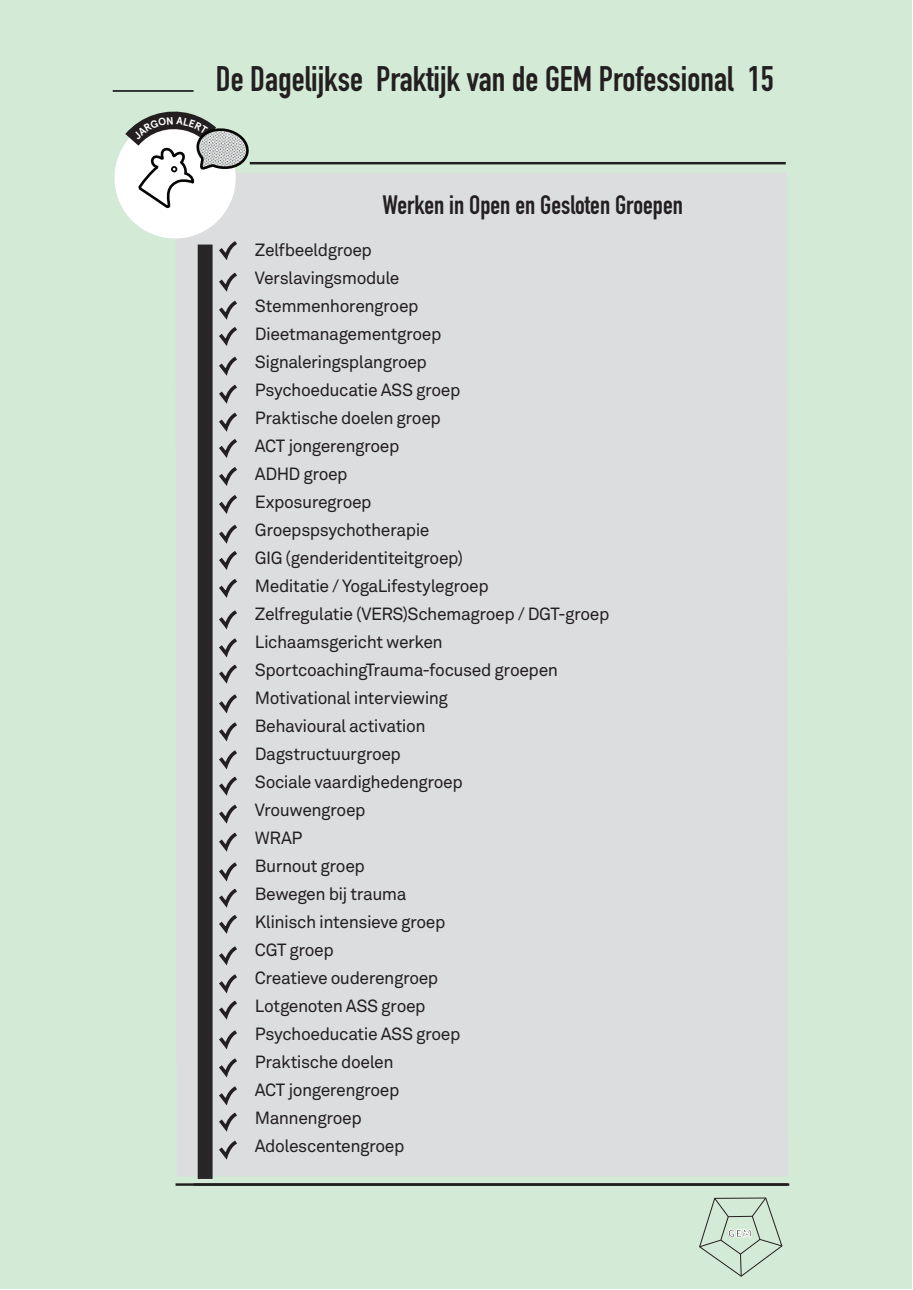
<style>
.page{position:relative;width:913px;height:1290px;background:#fff}
.page>*{position:absolute;margin:0;border:0;box-sizing:border-box;transform-origin:0 0}
.t1{font:700 35px "DIN Condensed";color:#231f20}
.bodytext{font:700 26.25px "DIN Condensed";color:#231f20}
.bodytext-2{font:17.5px "Akkurat Std";letter-spacing:-.025em;color:#231f20}
.t2{font:700 10.5px "Ubuntu";color:#231f20}
</style>
<div class="page">
<div style="left:0;top:1px;width:912px;height:1288px;background:#d3ead6"></div>
<svg style="left:699px;top:1197px;width:84px;height:80px"></svg>
<div style="left:175px;top:173px;width:613px;height:1003px;background:#dcdddf"></div>
<div style="left:198px;top:245px;width:15px;height:934px;background:#282526"></div>
<svg style="left:216px;top:239px;width:23px;height:927px"></svg>
<hr style="left:250px;top:162px;width:536px;height:2px;background:#231f20">
<hr style="left:175px;top:1183px;width:614px;height:3px;background:#231f20">
<div style="left:114px;top:117px;width:122px;height:121px;background:#fff;border-radius:50%"></div>
<hr style="left:113px;top:90px;width:80px;height:2px;background:#231f20">
<svg style="left:121px;top:113px;width:128px;height:102px"></svg>
<p class="t1" style="left:216px;top:55px;width:559px">De Dagelijkse Praktijk van de GEM Professional 15</p>
<p class="bodytext" style="left:382px;top:187px;width:302px">Werken in Open en Gesloten Groepen</p>
<p class="bodytext-2" style="left:255px;top:240px;width:119px">Zelfbeeldgroep</p>
<p class="bodytext-2" style="left:255px;top:268px;width:146px">Verslavingsmodule</p>
<p class="bodytext-2" style="left:255px;top:296px;width:165px">Stemmenhorengroep</p>
<p class="bodytext-2" style="left:255px;top:324px;width:188px">Dieetmanagementgroep</p>
<p class="bodytext-2" style="left:255px;top:352px;width:174px">Signaleringsplangroep</p>
<p class="bodytext-2" style="left:255px;top:380px;width:207px">Psychoeducatie ASS groep</p>
<p class="bodytext-2" style="left:255px;top:408px;width:187px">Praktische doelen groep</p>
<p class="bodytext-2" style="left:255px;top:436px;width:146px">ACT jongerengroep</p>
<p class="bodytext-2" style="left:255px;top:464px;width:94px">ADHD groep</p>
<p class="bodytext-2" style="left:255px;top:492px;width:118px">Exposuregroep</p>
<p class="bodytext-2" style="left:255px;top:520px;width:176px">Groepspsychotherapie</p>
<p class="bodytext-2" style="left:255px;top:548px;width:210px">GIG (genderidentiteitgroep)</p>
<p class="bodytext-2" style="left:255px;top:576px;width:235px">Meditatie / YogaLifestylegroep</p>
<p class="bodytext-2" style="left:255px;top:604px;width:356px">Zelfregulatie (VERS)Schemagroep / DGT-groep</p>
<p class="bodytext-2" style="left:255px;top:632px;width:189px">Lichaamsgericht werken</p>
<p class="bodytext-2" style="left:255px;top:660px;width:305px">SportcoachingTrauma-focused groepen</p>
<p class="bodytext-2" style="left:255px;top:688px;width:195px">Motivational interviewing</p>
<p class="bodytext-2" style="left:255px;top:716px;width:172px">Behavioural activation</p>
<p class="bodytext-2" style="left:255px;top:744px;width:148px">Dagstructuurgroep</p>
<p class="bodytext-2" style="left:255px;top:772px;width:209px">Sociale vaardighedengroep</p>
<p class="bodytext-2" style="left:255px;top:800px;width:112px">Vrouwengroep</p>
<p class="bodytext-2" style="left:255px;top:828px;width:49px">WRAP</p>
<p class="bodytext-2" style="left:255px;top:856px;width:112px">Burnout groep</p>
<p class="bodytext-2" style="left:255px;top:884px;width:153px">Bewegen bij trauma</p>
<p class="bodytext-2" style="left:255px;top:912px;width:192px">Klinisch intensieve groep</p>
<p class="bodytext-2" style="left:255px;top:940px;width:80px">CGT groep</p>
<p class="bodytext-2" style="left:255px;top:968px;width:185px">Creatieve ouderengroep</p>
<p class="bodytext-2" style="left:255px;top:996px;width:172px">Lotgenoten ASS groep</p>
<p class="bodytext-2" style="left:255px;top:1024px;width:207px">Psychoeducatie ASS groep</p>
<p class="bodytext-2" style="left:255px;top:1052px;width:140px">Praktische doelen</p>
<p class="bodytext-2" style="left:255px;top:1080px;width:146px">ACT jongerengroep</p>
<p class="bodytext-2" style="left:255px;top:1108px;width:108px">Mannengroep</p>
<p class="bodytext-2" style="left:255px;top:1136px;width:151px">Adolescentengroep</p>
<p class="t2" style="left:728px;top:1227px;width:25px">GEM</p>
</div>
